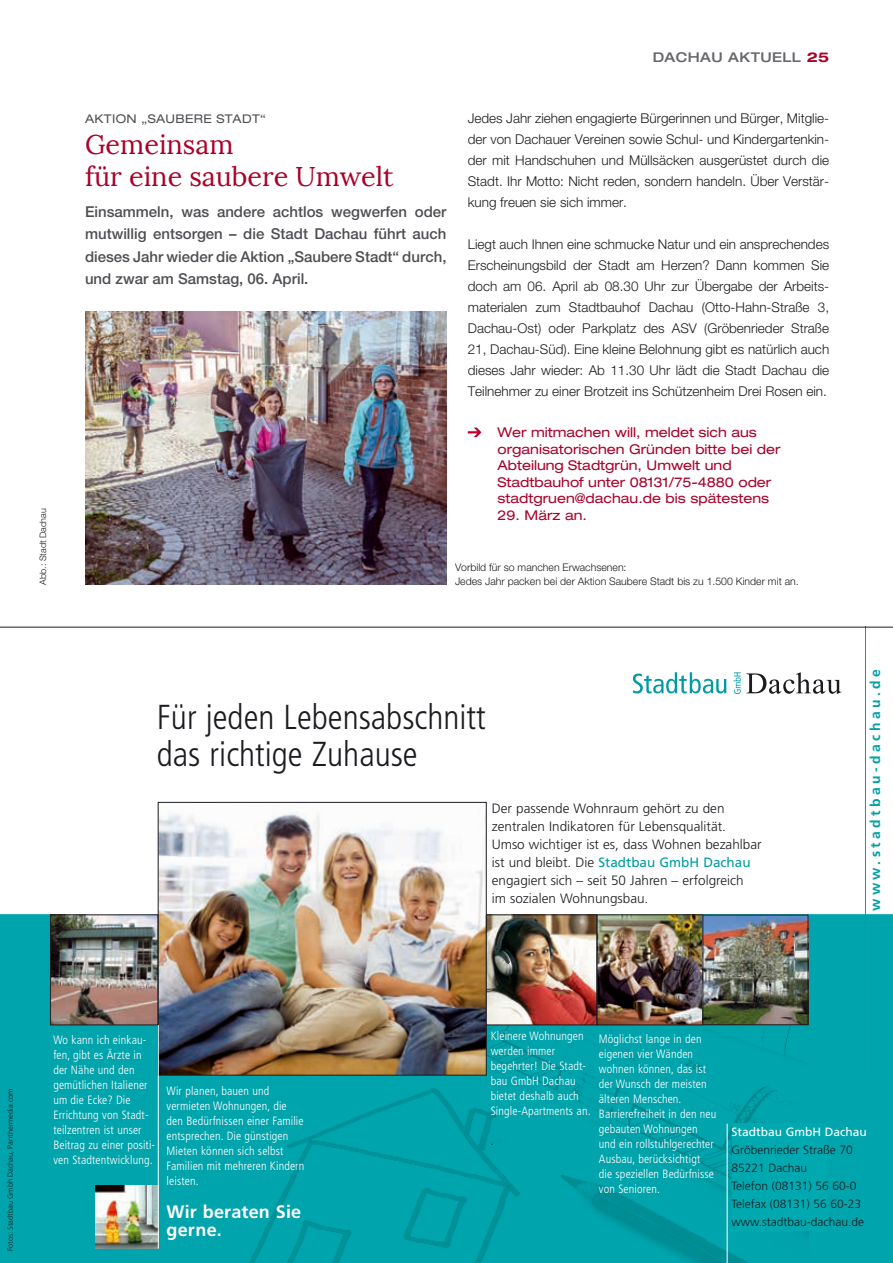
<style>
.page{position:relative;width:893px;height:1263px;background:#fff}
.page>*{position:absolute;margin:0;border:0;box-sizing:border-box;transform-origin:0 0}
.t1{font:300 condensed 34.65px/36.3px "Frutiger";color:#1b1c20}
.t2{font:27px/31.5px "Lora";color:#a90029}
.t3{font:700 18px/18px "Frutiger";letter-spacing:.01em;color:#fff}
.t4{font:500 15px/22.5px "Helvetica Neue";color:#504e53;text-align:justify}
.t5{font:700 13.8px "Frutiger";letter-spacing:.25em;color:#00a0a7}
.t6{font:300 13.5px/21px "Helvetica Neue";color:#1b1c20;text-align:justify}
.t7{font:300 13.5px/18px "Frutiger";color:#1b1c20}
.t8{font:expanded 13.5px/16.5px "Helvetica Neue";color:#a90029}
.t9{font:500 expanded 13.5px "Helvetica Neue";letter-spacing:.03em;color:#68676c}
.t10{font:300 condensed 12px/15px "Frutiger";letter-spacing:.01em;color:#fff}
.t11{font:300 12px/18px "Frutiger";color:#1b1c20}
.t12{font:expanded 12px "Helvetica Neue";letter-spacing:.03em;color:#504e53}
.t13{font:12px "Frutiger";color:#fff}
.t14{font:300 condensed 12px "Frutiger";color:#1b1c20}
.t15{font:300 10.5px/13.5px "Helvetica Neue";color:#1b1c20}
.t16{font:300 9px "Helvetica Neue";color:#1b1c20}
.t17{font:300 7.5px "Frutiger";color:#1b1c20}
.s1{font-weight:700;color:#a90029}
.s2{font-weight:400;color:#009ba4}
.s3{color:#009ba4}
</style>
<div class="page">
<div style="left:0;top:914px;width:893px;height:349px;background:#00a4ac"></div>
<img style="left:184px;top:923px;width:625px;height:340px">
<img style="left:160px;top:812px;width:324px;height:261px">
<div style="left:158px;top:802px;width:328px;height:273px;border:1px solid #1b1c20"></div>
<img style="left:488px;top:917px;width:107px;height:106px">
<div style="left:486px;top:915px;width:111px;height:110px;border:1px solid #1b1c20"></div>
<img style="left:599px;top:917px;width:102px;height:106px">
<div style="left:597px;top:915px;width:106px;height:110px;border:1px solid #1b1c20"></div>
<hr style="left:727px;top:1123px;width:1px;height:140px;background:#fff">
<img style="left:95px;top:1185px;width:63px;height:63px">
<img style="left:52px;top:917px;width:104px;height:106px">
<div style="left:50px;top:915px;width:108px;height:110px;border:1px solid #1b1c20"></div>
<hr style="left:158px;top:1025px;width:1px;height:223px;background:#fff">
<svg style="left:633px;top:672px;width:93px;height:21px"></svg>
<svg style="left:733px;top:672px;width:108px;height:22px"></svg>
<hr style="left:865px;top:627px;width:1px;height:446px;background:#00a0a7">
<div style="left:732px;top:1123px;width:95px;height:107px;background:#00a9b0"></div>
<img style="left:705px;top:917px;width:101px;height:106px">
<div style="left:703px;top:915px;width:105px;height:110px;border:1px solid #1b1c20"></div>
<svg style="left:468px;top:428px;width:13px;height:9px"></svg>
<img style="left:85px;top:312px;width:361px;height:273px">
<hr style="left:0;top:627px;width:893px;height:1px;background:#1b1c20">
<p class="t16" style="left:37px;top:585px;width:78px;rotate:-90deg">Abb.: Stadt Dachau</p>
<p class="t9" style="left:653px;top:48px;width:178px">DACHAU AKTUELL <span class="s1">25</span></p>
<p class="t12" style="left:85px;top:111px;width:182px">AKTION „SAUBERE STADT“</p>
<h2 class="t2" style="left:85px;top:129px;width:310px">Gemeinsam<br>für eine saubere Umwelt</h2>
<p class="t4" style="left:85px;top:200px;width:363px">Einsammeln, was andere achtlos wegwerfen oder mutwillig entsorgen – die Stadt Dachau führt auch dieses Jahr wieder die Aktion „Saubere Stadt“ durch, und zwar am Samstag, 06. April.</p>
<p class="t6" style="left:468px;top:107px;width:363px">Jedes Jahr ziehen engagierte Bürgerinnen und Bürger, Mitglie&shy;der von Dachauer Vereinen sowie Schul- und Kindergartenkin&shy;der mit Handschuhen und Müllsäcken ausgerüstet durch die Stadt. Ihr Motto: Nicht reden, sondern handeln. Über Verstär&shy;kung freuen sie sich immer.</p>
<p class="t6" style="left:468px;top:233px;width:363px">Liegt auch Ihnen eine schmucke Natur und ein ansprechendes Erscheinungsbild der Stadt am Herzen? Dann kommen Sie doch am 06. April ab 08.30 Uhr zur Übergabe der Arbeits&shy;materialen zum Stadtbauhof Dachau (Otto-Hahn-Straße 3, Dachau-Ost) oder Parkplatz des ASV (Gröbenrieder Straße 21, Dachau-Süd). Eine kleine Belohnung gibt es natürlich auch dieses Jahr wieder: Ab 11.30 Uhr lädt die Stadt Dachau die Teilnehmer zu einer Brotzeit ins Schützenheim Drei Rosen ein.</p>
<p class="t8" style="left:497px;top:424px;width:285px">Wer mitmachen will, meldet sich aus organisatorischen Gründen bitte bei der Abteilung Stadtgrün, Umwelt und Stadtbauhof unter 08131/75-4880 oder stadtgruen@dachau.de bis spätestens</p>
<p class="t8" style="left:497px;top:506px;width:91px">29. März an.</p>
<p class="t15" style="left:455px;top:561px;width:345px">Vorbild für so manchen Erwachsenen:<br>Jedes Jahr packen bei der Aktion Saubere Stadt bis zu 1.500 Kinder mit an.</p>
<h1 class="t1" style="left:157px;top:699px;width:330px">Für jeden Lebensabschnitt das richtige Zuhause</h1>
<p class="t7" style="left:492px;top:800px;width:271px">Der passende Wohnraum gehört zu den zentralen Indikatoren für Lebensqualität.<br>Umso wichtiger ist es, dass Wohnen bezahlbar ist und bleibt. Die <span class="s2">Stadtbau GmbH Dachau </span>engagiert sich – seit 50 Jahren – erfolgreich<br>im sozialen Wohnungsbau.</p>
<p class="t5" style="left:867px;top:911px;width:243px;rotate:-90deg">www.stadtbau-dachau.de</p>
<p class="t17" style="left:6px;top:1251px;width:164px;rotate:-90deg">Fotos: Stadtbau Gmbh Dachau, Panthermedia.com</p>
<p class="t10" style="left:53px;top:1032px;width:103px">Wo kann ich einkau&shy;fen, gibt es Ärzte in der Nähe und den gemütlichen Italiener um die Ecke? Die<br>Errichtung von Stadt&shy;teilzentren ist unser<br>Beitrag zu einer positi&shy;ven Stadtentwicklung.</p>
<p class="t10" style="left:491px;top:1028px;width:101px">Kleinere Wohnungen werden immer begehrter! Die Stadt&shy;bau GmbH Dachau bietet deshalb auch<br>Single-Apartments an.</p>
<p class="t10" style="left:167px;top:1083px;width:139px">Wir planen, bauen und vermieten Wohnungen, die den Bedürfnissen einer Familie entsprechen. Die günstigen<br>Mieten können sich selbst<br>Familien mit mehreren Kindern leisten.</p>
<h3 class="t3" style="left:167px;top:1203px;width:136px">Wir beraten Sie gerne.</h3>
<p class="t14" style="left:491px;top:1134px;width:13px">. <span class="s3">n</span></p>
<p class="t10" style="left:599px;top:1031px;width:119px">Möglichst lange in den eigenen vier Wänden wohnen können, das ist der Wunsch der meisten älteren Menschen.<br>Barrierefreiheit in den neu gebauten Wohnungen und ein rollstuhlgerechter<br>Ausbau, berücksichtigt die speziellen Bedürfnisse von Senioren.</p>
<p class="t13" style="left:731px;top:1125px;width:137px">Stadtbau GmbH Dachau</p>
<p class="t11" style="left:731px;top:1141px;width:134px">Gröbenrieder Straße 70<br>85221 Dachau<br>Telefon (08131) 56 60-0<br>Telefax (08131) 56 60-23 www.stadtbau-dachau.de</p>
</div>
